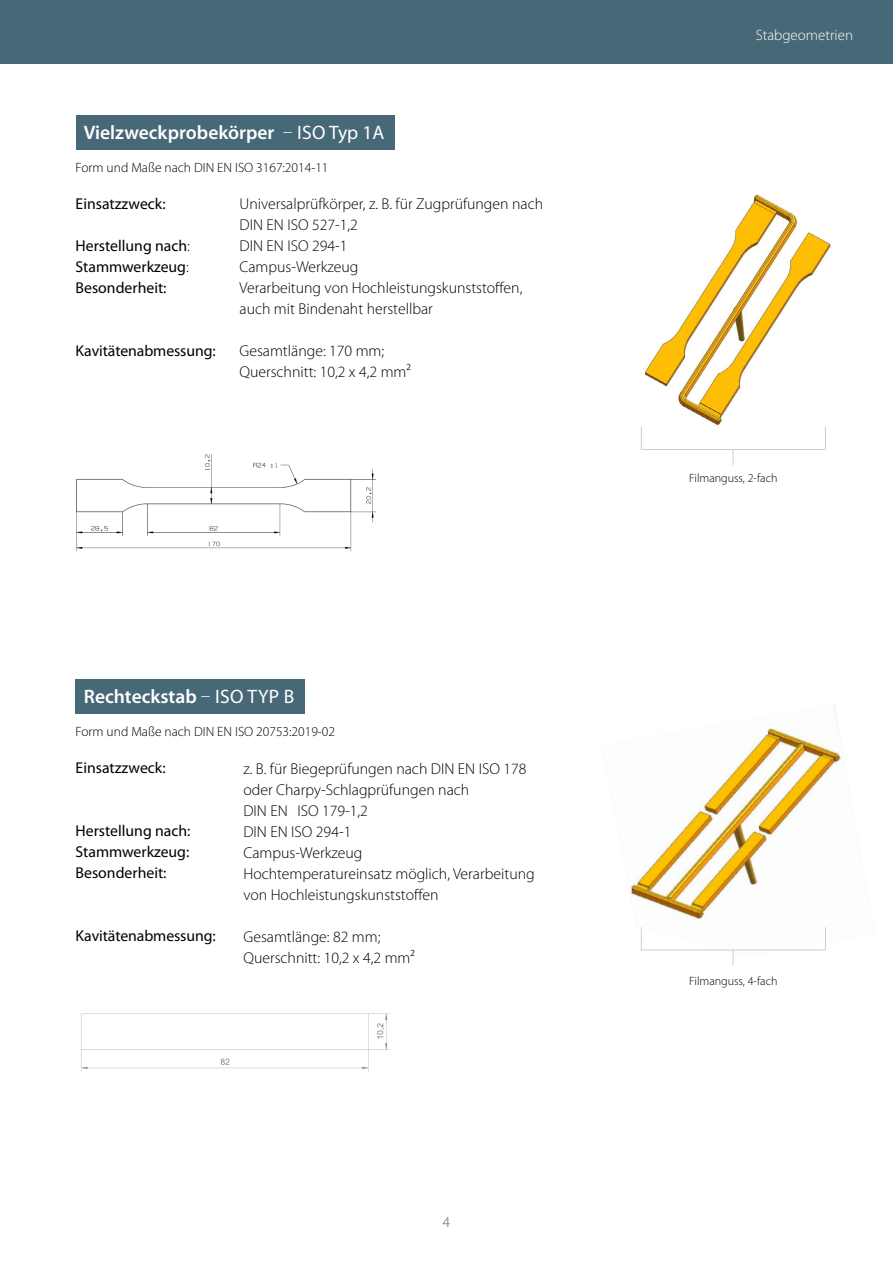
<style>
.page{position:relative;width:893px;height:1263px;background:#fff}
.page>*{position:absolute;margin:0;border:0;box-sizing:border-box;transform-origin:0 0}
.t1{font:600 19.5px "Myriad Pro";color:#fff}
.t2{font:300 15.75px/21px "Myriad Pro";color:#000}
.t3{font:15.75px/21px "Myriad Pro";color:#000;text-align:justify}
.t4{font:300 15px "Myriad Pro";color:#fff}
.t5{font:300 15px "Myriad Pro";color:#476877}
.t6{font:300 13.5px "Myriad Pro";color:#000}
.t7{font:300 12px "Myriad Pro";color:#000}
.s1{font-weight:300}
.s2{font-weight:400}
</style>
<div class="page">
<img style="left:81px;top:1013px;width:309px;height:59px">
<img style="left:76px;top:454px;width:300px;height:98px">
<img style="left:630px;top:703px;width:212px;height:254px">
<img style="left:641px;top:195px;width:190px;height:232px">
<div style="left:0;top:0;width:893px;height:64px;background:#476877"></div>
<div style="left:76px;top:115px;width:318px;height:34px;background:#476877"></div>
<div style="left:76px;top:679px;width:229px;height:34px;background:#476877"></div>
<hr style="left:641px;top:449px;width:184px;height:1px;background:#cdcdcd">
<svg style="left:641px;top:427px;width:1px;height:22px"></svg>
<svg style="left:825px;top:427px;width:1px;height:23px"></svg>
<svg style="left:733px;top:450px;width:1px;height:15px"></svg>
<hr style="left:641px;top:950px;width:184px;height:1px;background:#cdcdcd">
<svg style="left:641px;top:927px;width:1px;height:23px"></svg>
<svg style="left:825px;top:927px;width:1px;height:23px"></svg>
<svg style="left:733px;top:950px;width:1px;height:15px"></svg>
<p class="t1" style="left:84px;top:120px;width:302px">Vielzweckprobekörper <span class="s1">–</span> <span class="s2">ISO Typ 1A</span></p>
<p class="t6" style="left:76px;top:160px;width:254px">Form und Maße nach DIN EN ISO 3167:2014-11</p>
<p class="t3" style="left:76px;top:193px;width:92px">Einsatzzweck:</p>
<p class="t3" style="left:76px;top:235px;width:116px">Herstellung nach<span class="s1">:<br></span>Stammwerkzeug<span class="s1">:<br></span>Besonderheit:</p>
<p class="t3" style="left:76px;top:340px;width:142px">Kavitätenabmessung:</p>
<p class="t2" style="left:239px;top:194px;width:305px">Universalprüfkörper, z. B. für Zugprüfungen nach<br>DIN EN ISO 527-1,2<br>DIN EN ISO 294-1<br>Campus-Werkzeug<br>Verarbeitung von Hochleistungskunststoffen, auch mit Bindenaht herstellbar</p>
<p class="t2" style="left:239px;top:341px;width:173px">Gesamtlänge: 170 mm;<br>Querschnitt: 10,2 x 4,2 mm²</p>
<p class="t1" style="left:84px;top:684px;width:212px">Rechteckstab <span class="s1">–</span> <span class="s2">ISO TYP B</span></p>
<p class="t6" style="left:76px;top:724px;width:261px">Form und Maße nach DIN EN ISO 20753:2019-02</p>
<p class="t3" style="left:76px;top:757px;width:92px">Einsatzzweck:</p>
<p class="t3" style="left:76px;top:820px;width:116px">Herstellung nach:<br>Stammwerkzeug:<br>Besonderheit:</p>
<p class="t3" style="left:76px;top:925px;width:142px">Kavitätenabmessung:</p>
<p class="t2" style="left:243px;top:758px;width:293px">z. B. für Biegeprüfungen nach DIN EN ISO 178 oder Charpy-Schlagprüfungen nach<br>DIN EN ISO 179-1,2<br>DIN EN ISO 294-1<br>Campus-Werkzeug<br>Hochtemperatureinsatz möglich, Verarbeitung von Hochleistungskunststoffen</p>
<p class="t2" style="left:243px;top:926px;width:173px">Gesamtlänge: 82 mm;<br>Querschnitt: 10,2 x 4,2 mm²</p>
<p class="t5" style="left:443px;top:1214px;width:9px">4</p>
<p class="t4" style="left:756px;top:27px;width:99px">Stabgeometrien</p>
<p class="t7" style="left:689px;top:471px;width:90px">Filmanguss, 2-fach</p>
<p class="t7" style="left:689px;top:975px;width:90px">Filmanguss, 4-fach</p>
</div>
